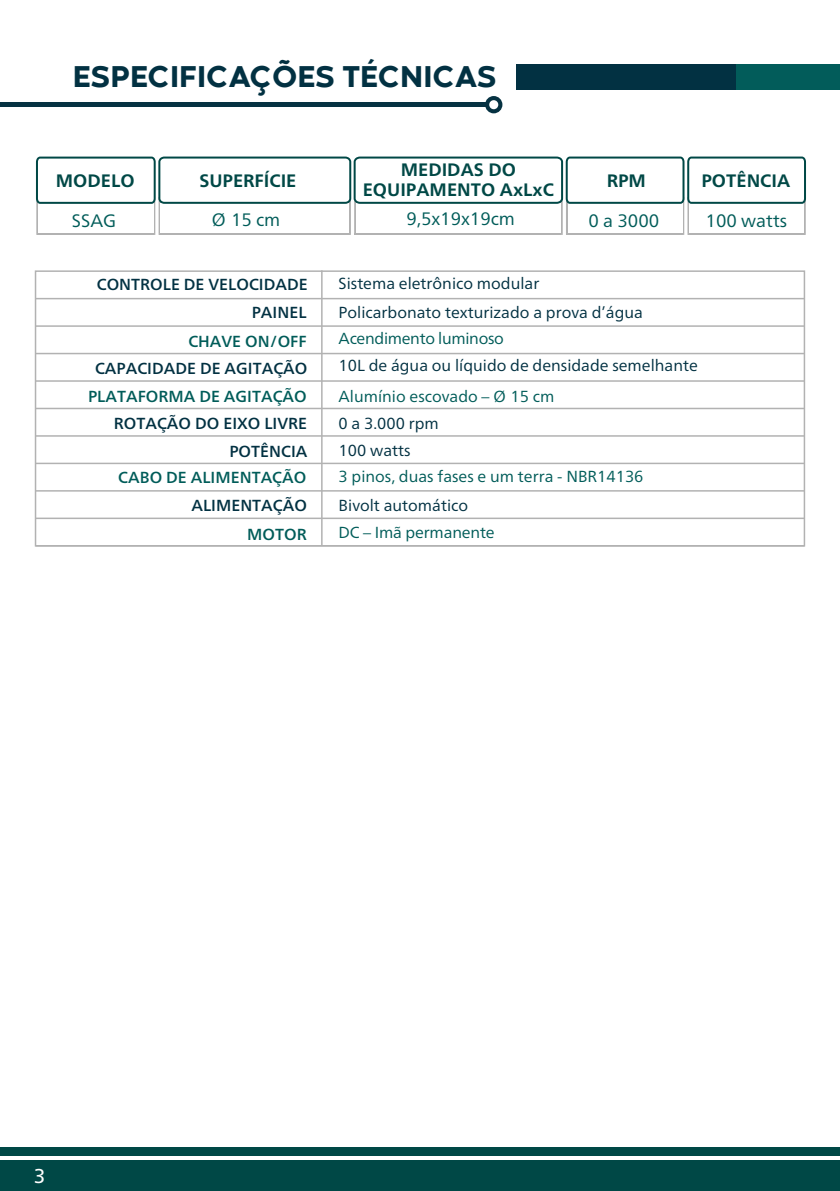
<style>
.page{position:relative;width:840px;height:1191px;background:#fff}
.page>*{position:absolute;margin:0;border:0;box-sizing:border-box;transform-origin:0 0}
.t1{font:800 31px "Codec Warm Trial";color:#023142}
.t2{font:20px "Frutiger Neue LT";color:#fff}
.t3{font:700 18px/20px "Frutiger Neue LT";color:#004846;text-align:center}
.t4{font:18px "Frutiger Neue LT";color:#005c59}
.t5{font:16px "Frutiger Neue LT";color:#023142}
.t6{font:500 16px "Frutiger Neue LT";color:#023142}
.t7{font:16px "Frutiger Neue LT";color:#005c59}
.t8{font:500 16px "Frutiger Neue LT";color:#005c59}
.t9{font:16px "Frutiger Neue LT";letter-spacing:-.02em;color:#005c59}
</style>
<div class="page">
<div style="left:0;top:1160px;width:839px;height:31px;background:#004846"></div>
<div style="left:0;top:1147px;width:839px;height:8px;background:#004846"></div>
<hr style="left:0;top:103px;width:486px;height:4px;background:#063242">
<div style="left:485px;top:96px;width:17px;height:17px;background:#063242;border-radius:50%"></div>
<div style="left:489px;top:100px;width:9px;height:9px;background:#fff;border-radius:50%"></div>
<div style="left:516px;top:64px;width:323px;height:25px;background:#023142"></div>
<div style="left:736px;top:64px;width:103px;height:25px;background:#025c5a"></div>
<svg style="left:36px;top:157px;width:769px;height:78px"></svg>
<hr style="left:37px;top:233px;width:116px;height:1px;background:#b2b2b2">
<hr style="left:159px;top:233px;width:191px;height:1px;background:#b2b2b2">
<hr style="left:354px;top:233px;width:207px;height:1px;background:#b2b2b2">
<hr style="left:566px;top:233px;width:116px;height:1px;background:#b2b2b2">
<hr style="left:688px;top:233px;width:116px;height:1px;background:#b2b2b2">
<div style="left:35px;top:270px;width:769px;height:276px;border:2px solid #b2b2b2"></div>
<hr style="left:35px;top:545px;width:769px;height:1px;background:#b2b2b2">
<hr style="left:35px;top:517px;width:769px;height:2px;background:#b2b2b2">
<hr style="left:35px;top:490px;width:769px;height:1px;background:#b2b2b2">
<hr style="left:35px;top:462px;width:769px;height:2px;background:#b2b2b2">
<hr style="left:35px;top:435px;width:769px;height:2px;background:#b2b2b2">
<hr style="left:35px;top:408px;width:769px;height:1px;background:#b2b2b2">
<hr style="left:35px;top:380px;width:769px;height:2px;background:#b2b2b2">
<hr style="left:35px;top:353px;width:769px;height:1px;background:#b2b2b2">
<hr style="left:35px;top:325px;width:769px;height:2px;background:#b2b2b2">
<hr style="left:35px;top:298px;width:769px;height:1px;background:#b2b2b2">
<hr style="left:321px;top:270px;width:1px;height:276px;background:#b2b2b2">
<h1 class="t1" style="left:73px;top:56px;width:425px">ESPECIFICAÇÕES TÉCNICAS</h1>
<p class="t3" style="left:56px;top:170px;width:80px">MODELO</p>
<p class="t4" style="left:72px;top:209px;width:46px">SSAG</p>
<p class="t3" style="left:199px;top:170px;width:98px">SUPERFÍCIE</p>
<p class="t4" style="left:211px;top:209px;width:70px">Ø 15 cm</p>
<p class="t3" style="left:362px;top:160px;width:193px">MEDIDAS DO<br>EQUIPAMENTO AxLxC</p>
<p class="t4" style="left:406px;top:207px;width:110px">9,5x19x19cm</p>
<p class="t3" style="left:606px;top:170px;width:41px">RPM</p>
<p class="t3" style="left:701px;top:170px;width:90px">POTÊNCIA</p>
<p class="t4" style="left:588px;top:209px;width:72px">0 a 3000</p>
<p class="t4" style="left:705px;top:209px;width:83px">100 watts</p>
<p class="t6" style="left:97px;top:275px;width:212px">CONTROLE DE VELOCIDADE</p>
<p class="t5" style="left:338px;top:274px;width:202px">Sistema eletrônico modular</p>
<p class="t6" style="left:252px;top:303px;width:56px">PAINEL</p>
<p class="t5" style="left:338px;top:302px;width:305px">Policarbonato texturizado a prova d’água</p>
<p class="t8" style="left:188px;top:331px;width:120px">CHAVE ON/OFF</p>
<p class="t9" style="left:338px;top:329px;width:167px">Acendimento luminoso</p>
<p class="t6" style="left:95px;top:359px;width:214px">CAPACIDADE DE AGITAÇÃO</p>
<p class="t5" style="left:338px;top:356px;width:360px">10L de água ou líquido de densidade semelhante</p>
<p class="t8" style="left:88px;top:387px;width:220px">PLATAFORMA DE AGITAÇÃO</p>
<p class="t7" style="left:338px;top:387px;width:217px">Alumínio escovado – Ø 15 cm</p>
<p class="t6" style="left:114px;top:414px;width:195px">ROTAÇÃO DO EIXO LIVRE</p>
<p class="t5" style="left:338px;top:413px;width:102px">0 a 3.000 rpm</p>
<p class="t6" style="left:229px;top:442px;width:79px">POTÊNCIA</p>
<p class="t5" style="left:338px;top:440px;width:73px">100 watts</p>
<p class="t8" style="left:118px;top:468px;width:190px">CABO DE ALIMENTAÇÃO</p>
<p class="t7" style="left:338px;top:467px;width:306px">3 pinos, duas fases e um terra - NBR14136</p>
<p class="t6" style="left:191px;top:496px;width:117px">ALIMENTAÇÃO</p>
<p class="t5" style="left:338px;top:495px;width:131px">Bivolt automático</p>
<p class="t8" style="left:247px;top:525px;width:61px">MOTOR</p>
<p class="t7" style="left:338px;top:522px;width:157px">DC – Imã permanente</p>
<p class="t2" style="left:34px;top:1164px;width:13px">3</p>
</div>
